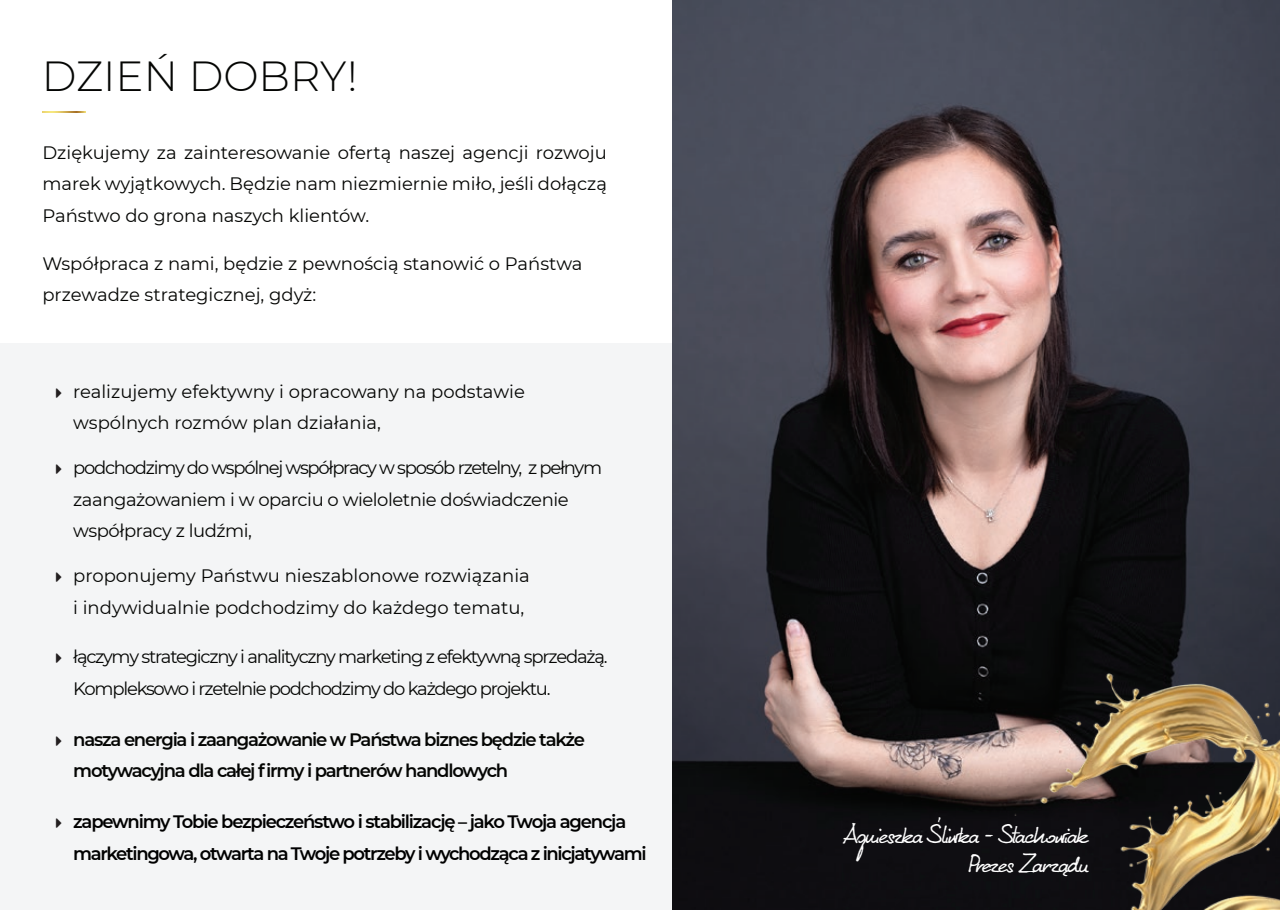
<style>
.page{position:relative;width:1280px;height:910px;background:#f4f5f6}
.page>*{position:absolute;margin:0;border:0;box-sizing:border-box;transform-origin:0 0}
.t1{font:300 42px "Montserrat";color:#040503}
.t2{font:37.95px/28.5px "Kuba Reczny Neue";color:#fff;text-align:right}
.t3{font:18px/31.5px "Montserrat";letter-spacing:-.015em;color:#040503}
.t4{font:18px/31.5px "Montserrat";letter-spacing:-.035em;color:#040503}
.t5{font:600 18px/31.5px "Montserrat";letter-spacing:-.075em;color:#000}
.t6{font:18px/31.5px "Montserrat";letter-spacing:-.065em;color:#040503}
.t7{font:600 18px/31.5px "Montserrat";letter-spacing:-.065em;color:#040503}
</style>
<div class="page">
<div style="left:0;top:0;width:1280px;height:343px;background:#fff"></div>
<svg style="left:42px;top:112px;width:44px;height:1px"></svg>
<img style="left:673px;top:0;width:607px;height:910px">
<img style="left:948px;top:613px;width:332px;height:297px">
<h1 class="t1" style="left:42px;top:48px;width:317px">DZIEŃ DOBRY!</h1>
<p class="t3" style="left:42px;top:136px;width:566px;text-align:justify">Dziękujemy za zainteresowanie ofertą naszej agencji rozwoju marek wyjątkowych. Będzie nam niezmiernie miło, jeśli dołączą Państwo do grona naszych klientów.</p>
<p class="t3" style="left:42px;top:247px;width:542px">Współpraca z nami, będzie z pewnością stanowić o Państwa przewadze strategicznej, gdyż:</p>
<p class="t3" style="left:73px;top:375px;width:453px">realizujemy efektywny i opracowany na podstawie wspólnych rozmów plan działania,</p>
<p class="t4" style="left:73px;top:451px;width:530px">podchodzimy do wspólnej współpracy w sposób rzetelny, z pełnym zaangażowaniem i w oparciu o wieloletnie doświadczenie współpracy z ludźmi,</p>
<p class="t3" style="left:73px;top:559px;width:458px">proponujemy Państwu nieszablonowe rozwiązania i indywidualnie podchodzimy do każdego tematu,</p>
<p class="t6" style="left:73px;top:640px;width:536px">łączymy strategiczny i analityczny marketing z efektywną sprzedażą.<br>Kompleksowo i rzetelnie podchodzimy do każdego projektu.</p>
<p class="t7" style="left:73px;top:723px;width:513px">nasza energia i zaangażowanie w Państwa biznes będzie także motywacyjna dla całej firmy i partnerów handlowych</p>
<p class="t5" style="left:73px;top:805px;width:575px">zapewnimy Tobie bezpieczeństwo i stabilizację – jako Twoja agencja marketingowa, otwarta na Twoje potrzeby i wychodząca z inicjatywami</p>
<h2 class="t2" style="left:843px;top:816px;width:246px">Agnieszka Śliwka - Stachowiak<br>Prezes Zarządu</h2>
</div>
